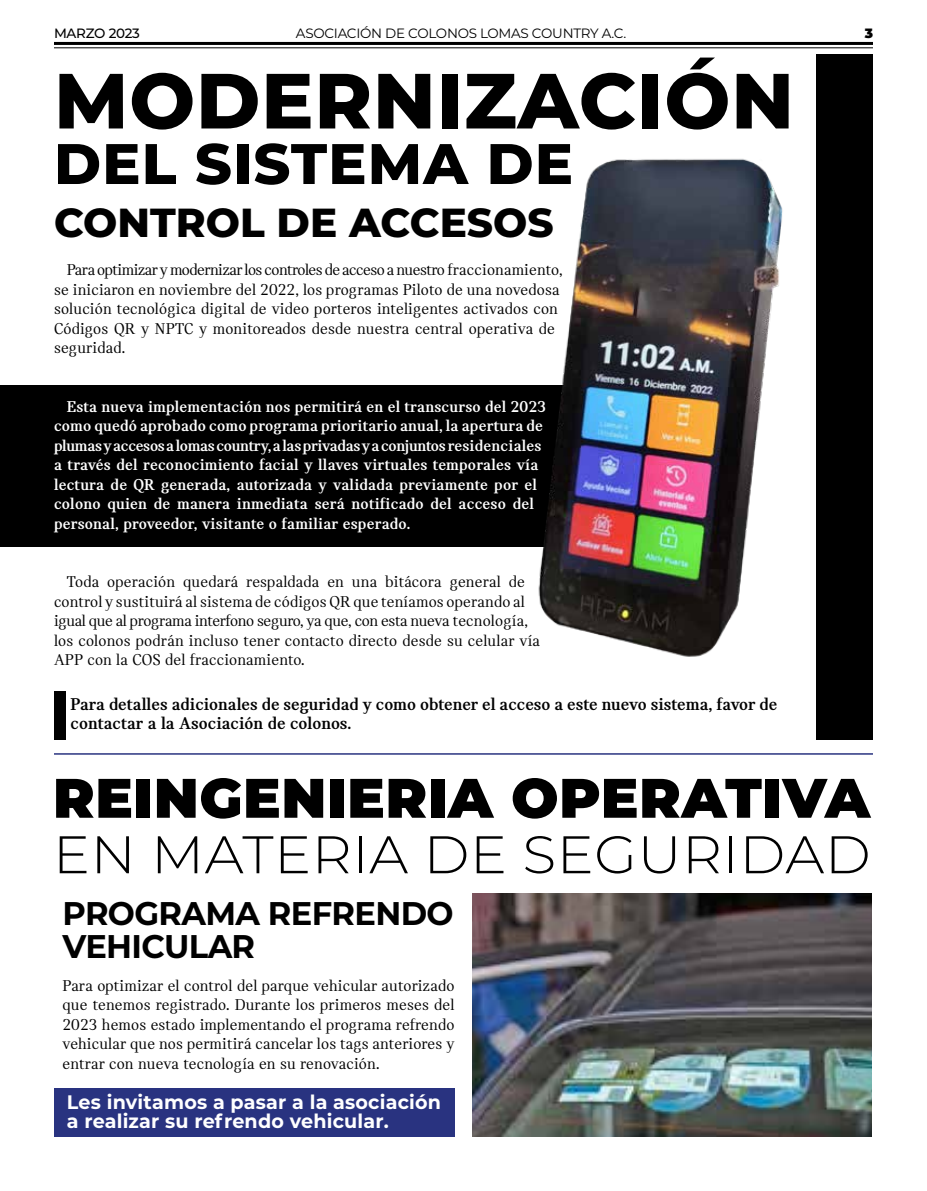
<style>
.page{position:relative;width:927px;height:1191px;background:#fff}
.page>*{position:absolute;margin:0;border:0;box-sizing:border-box;transform-origin:0 0}
.t1{font:800 78px "Montserrat";letter-spacing:.01em;color:#000}
.t2{font:800 57px "Montserrat";letter-spacing:.02em;color:#000}
.t3{font:900 55.5px "Montserrat";letter-spacing:.01em;color:#000}
.t4{font:300 52.8px "Montserrat";letter-spacing:.01em;color:#000;scale:1.05 1}
.t5{font:800 40.5px "Montserrat";color:#000}
.t6{font:700 32.7px/33px "Montserrat";letter-spacing:-.02em;color:#000}
.t7{font:700 19.5px/19.5px "Montserrat";letter-spacing:.01em;color:#fff}
.t8{font:700 18px/19.5px "MINI Serif";color:#000}
.t9{font:16.5px/19.5px "MINI Serif";letter-spacing:.01em;color:#000}
.t10{font:700 16.5px/19.5px "MINI Serif";letter-spacing:.01em;color:#fff}
.t11{font:13.5px "Montserrat";letter-spacing:-.02em;color:#000}
.t12{font:500 13.5px "Montserrat";letter-spacing:-.02em;color:#000}
.t13{font:900 13.5px "Montserrat";color:#000}
</style>
<div class="page">
<div style="left:54px;top:1089px;width:400px;height:48px;background:#293380"></div>
<img style="left:472px;top:893px;width:400px;height:244px">
<div style="left:0;top:385px;width:614px;height:161px;background:#000"></div>
<hr style="left:54px;top:47px;width:819px;height:1px;background:#000">
<hr style="left:54px;top:42px;width:819px;height:3px;background:#000">
<div style="left:54px;top:691px;width:12px;height:48px;background:#000"></div>
<img style="left:531px;top:158px;width:252px;height:499px">
<div style="left:816px;top:54px;width:57px;height:685px;background:#000"></div>
<hr style="left:54px;top:753px;width:819px;height:1px;background:#293380">
<p class="t12" style="left:54px;top:24px;width:88px">MARZO 2023</p>
<p class="t11" style="left:296px;top:24px;width:332px">ASOCIACIÓN DE COLONOS LOMAS COUNTRY A.C.</p>
<p class="t13" style="left:865px;top:23px;width:10px">3</p>
<h1 class="t1" style="left:54px;top:44px;width:741px">MODERNIZACIÓN</h1>
<h2 class="t2" style="left:54px;top:122px;width:521px">DEL SISTEMA DE</h2>
<h3 class="t5" style="left:54px;top:192px;width:501px">CONTROL DE ACCESOS</h3>
<p class="t9" style="left:54px;top:260px;width:510px;text-indent:13px">Para optimizar y modernizar los controles de acceso a nuestro fraccionamiento, se iniciaron en noviembre del 2022, los programas Piloto de una novedosa solución tecnológica digital de video porteros inteligentes activados con Códigos QR y NPTC y monitoreados desde nuestra central operativa de seguridad.</p>
<p class="t10" style="left:54px;top:396px;width:493px;text-indent:13px">Esta nueva implementación nos permitirá en el transcurso del 2023 como quedó aprobado como programa prioritario anual, la apertura de plumas y accesos a lomas country, a las privadas y a conjuntos residenciales a través del reconocimiento facial y llaves virtuales temporales vía lectura de QR generada, autorizada y validada previamente por el colono quien de manera inmediata será notificado del acceso del personal, proveedor, visitante o familiar esperado.</p>
<p class="t9" style="left:54px;top:572px;width:488px;text-indent:13px">Toda operación quedará respaldada en una bitácora general de control y sustituirá al sistema de códigos QR que teníamos operando al igual que al programa interfono seguro, ya que, con esta nueva tecnología, los colonos podrán incluso tener contacto directo desde su celular vía APP con la COS del fraccionamiento.</p>
<p class="t8" style="left:71px;top:694px;width:708px">Para detalles adicionales de seguridad y como obtener el acceso a este nuevo sistema, favor de contactar a la Asociación de colonos.</p>
<h3 class="t3" style="left:53px;top:756px;width:819px">REINGENIERIA OPERATIVA</h3>
<h3 class="t4" style="left:53px;top:818px;width:780px">EN MATERIA DE SEGURIDAD</h3>
<h3 class="t6" style="left:63px;top:894px;width:393px">PROGRAMA REFRENDO<br>VEHICULAR</h3>
<p class="t9" style="left:63px;top:975px;width:393px;text-align:justify">Para optimizar el control del parque vehicular autorizado que tenemos registrado. Durante los primeros meses del 2023 hemos estado implementando el programa refrendo vehicular que nos permitirá cancelar los tags anteriores y entrar con nueva tecnología en su renovación.</p>
<p class="t7" style="left:67px;top:1091px;width:376px">Les invitamos a pasar a la asociación a realizar su refrendo vehicular.</p>
</div>
